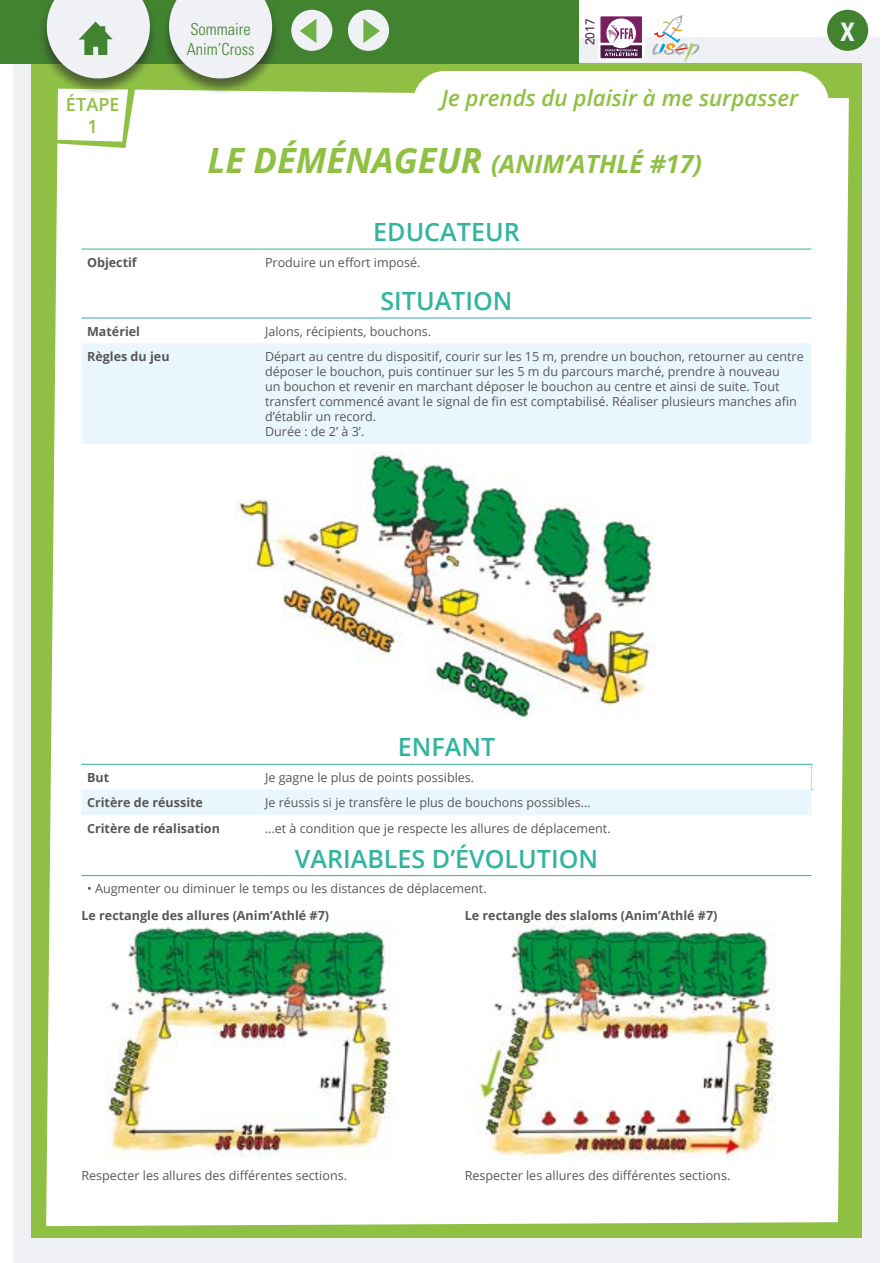
<style>
.page{position:relative;width:893px;height:1263px;background:#fff}
.page>*{position:absolute;margin:0;border:0;box-sizing:border-box;transform-origin:0 0}
.t1{font:700 condensed 25.5px "Univers";color:#eff1f5}
.t2{font:600 25.05px "Open Sans";color:#33b4a0}
.t3{font:italic 700 25.05px "Open Sans";color:#8fc043}
.t4{font:italic 600 22.35px "Open Sans";color:#8fc043}
.t5{font:600 18.15px/21.8px "Open Sans";color:#8fc043;text-align:center}
.t6{font:300 condensed 16.5px/19.8px "Univers";color:#428330}
.t7{font:12.6px/15px "Open Sans";color:#575756}
.t8{font:700 12.6px "Open Sans";color:#575756}
.t9{font:500 12.6px "Avenir";color:#4e264a;scale:.95 1}
.s1{font-size:34.8px}
</style>
<div class="page">
<div style="left:13px;top:38px;width:867px;height:1225px;background:#eff1f5"></div>
<div style="left:31px;top:63px;width:831px;height:1174px;background:#8fc043"></div>
<div style="left:46px;top:89px;width:803px;height:1137px;background:#fff"></div>
<div style="left:413px;top:71px;width:416px;height:72px;background:#fff"></div>
<div style="left:81px;top:343px;width:730px;height:101px;background:#eaf6fe"></div>
<hr style="left:81px;top:249px;width:178px;height:1px;background:#33b4a0">
<hr style="left:259px;top:249px;width:552px;height:1px;background:#33b4a0">
<hr style="left:81px;top:318px;width:178px;height:1px;background:#33b4a0">
<hr style="left:259px;top:318px;width:552px;height:1px;background:#33b4a0">
<img style="left:236px;top:451px;width:421px;height:269px">
<hr style="left:81px;top:764px;width:178px;height:1px;background:#33b4a0">
<hr style="left:259px;top:764px;width:553px;height:1px;background:#33b4a0">
<svg style="left:81px;top:765px;width:731px;height:50px;background:#f4fafe"></svg>
<hr style="left:81px;top:875px;width:178px;height:1px;background:#33b4a0">
<hr style="left:259px;top:875px;width:552px;height:1px;background:#33b4a0">
<img style="left:81px;top:919px;width:347px;height:243px">
<img style="left:465px;top:920px;width:346px;height:243px">
<svg style="left:54px;top:96px;width:82px;height:52px"></svg>
<div style="left:0;top:0;width:578px;height:64px;background:#428330"></div>
<div style="left:161px;top:0;width:120px;height:96px;background:#282828;opacity:.6"></div>
<svg style="left:169px;top:0;width:103px;height:78px;background:#d8e0d7"></svg>
<div style="left:39px;top:0;width:120px;height:96px;background:#282828;opacity:.6"></div>
<svg style="left:47px;top:0;width:103px;height:78px;background:#cad7c8"></svg>
<div style="left:291px;top:10px;width:41px;height:41px;background:#eff1f5;border-radius:50%"></div>
<svg style="left:300px;top:19px;width:16px;height:24px"></svg>
<div style="left:348px;top:10px;width:41px;height:41px;background:#eff1f5;border-radius:50%"></div>
<svg style="left:363px;top:19px;width:17px;height:24px"></svg>
<div style="left:827px;top:10px;width:41px;height:41px;background:#428330;border-radius:50%"></div>
<svg style="left:598px;top:14px;width:46px;height:47px"></svg>
<svg style="left:600px;top:16px;width:42px;height:42px"></svg>
<svg style="left:652px;top:15px;width:48px;height:47px"></svg>
<h3 class="t5" style="left:66px;top:93px;width:55px">ÉTAPE<br>1</h3>
<h3 class="t6" style="left:187px;top:20px;width:69px">Sommaire<br>Anim’Cross</h3>
<p class="t9" style="left:583px;top:45px;width:30px;rotate:-90deg">2017</p>
<h1 class="t1" style="left:841px;top:16px;width:16px">X</h1>
<h3 class="t4" style="left:441px;top:82px;width:358px">Je prends du plaisir à me surpasser</h3>
<h2 class="t3" style="left:207px;top:146px;width:496px"><span class="s1">LE DÉMÉNAGEUR</span> (ANIM’ATHLÉ #17)</h2>
<h2 class="t2" style="left:373px;top:215px;width:148px">EDUCATEUR</h2>
<p class="t8" style="left:87px;top:253px;width:51px">Objectif</p>
<p class="t7" style="left:265px;top:254px;width:157px">Produire un effort imposé.</p>
<h2 class="t2" style="left:380px;top:284px;width:134px">SITUATION</h2>
<p class="t8" style="left:87px;top:322px;width:55px">Matériel</p>
<p class="t7" style="left:265px;top:323px;width:168px">Jalons, récipients, bouchons.</p>
<p class="t8" style="left:87px;top:347px;width:84px">Règles du jeu</p>
<p class="t7" style="left:265px;top:348px;width:540px">Départ au centre du dispositif, courir sur les 15 m, prendre un bouchon, retourner au centre déposer le bouchon, puis continuer sur les 5 m du parcours marché, prendre à nouveau<br>un bouchon et revenir en marchant déposer le bouchon au centre et ainsi de suite. Tout transfert commencé avant le signal de fin est comptabilisé. Réaliser plusieurs manches afin d’établir un record.<br>Durée : de 2’ à 3’.</p>
<h2 class="t2" style="left:398px;top:730px;width:99px">ENFANT</h2>
<p class="t8" style="left:87px;top:768px;width:24px">But</p>
<p class="t7" style="left:265px;top:769px;width:211px">Je gagne le plus de points possibles.</p>
<p class="t8" style="left:87px;top:794px;width:117px">Critère de réussite</p>
<p class="t7" style="left:265px;top:795px;width:327px">Je réussis si je transfère le plus de bouchons possibles…</p>
<p class="t8" style="left:87px;top:819px;width:134px">Critère de réalisation</p>
<p class="t7" style="left:265px;top:820px;width:347px">…et à condition que je respecte les allures de déplacement.</p>
<h2 class="t2" style="left:295px;top:841px;width:305px">VARIABLES D’ÉVOLUTION</h2>
<p class="t7" style="left:87px;top:881px;width:401px">• Augmenter ou diminuer le temps ou les distances de déplacement.</p>
<p class="t8" style="left:81px;top:907px;width:249px">Le rectangle des allures (Anim’Athlé #7)</p>
<p class="t8" style="left:465px;top:907px;width:254px">Le rectangle des slaloms (Anim’Athlé #7)</p>
<p class="t7" style="left:81px;top:1167px;width:267px">Respecter les allures des différentes sections.</p>
<p class="t7" style="left:465px;top:1167px;width:267px">Respecter les allures des différentes sections.</p>
</div>
